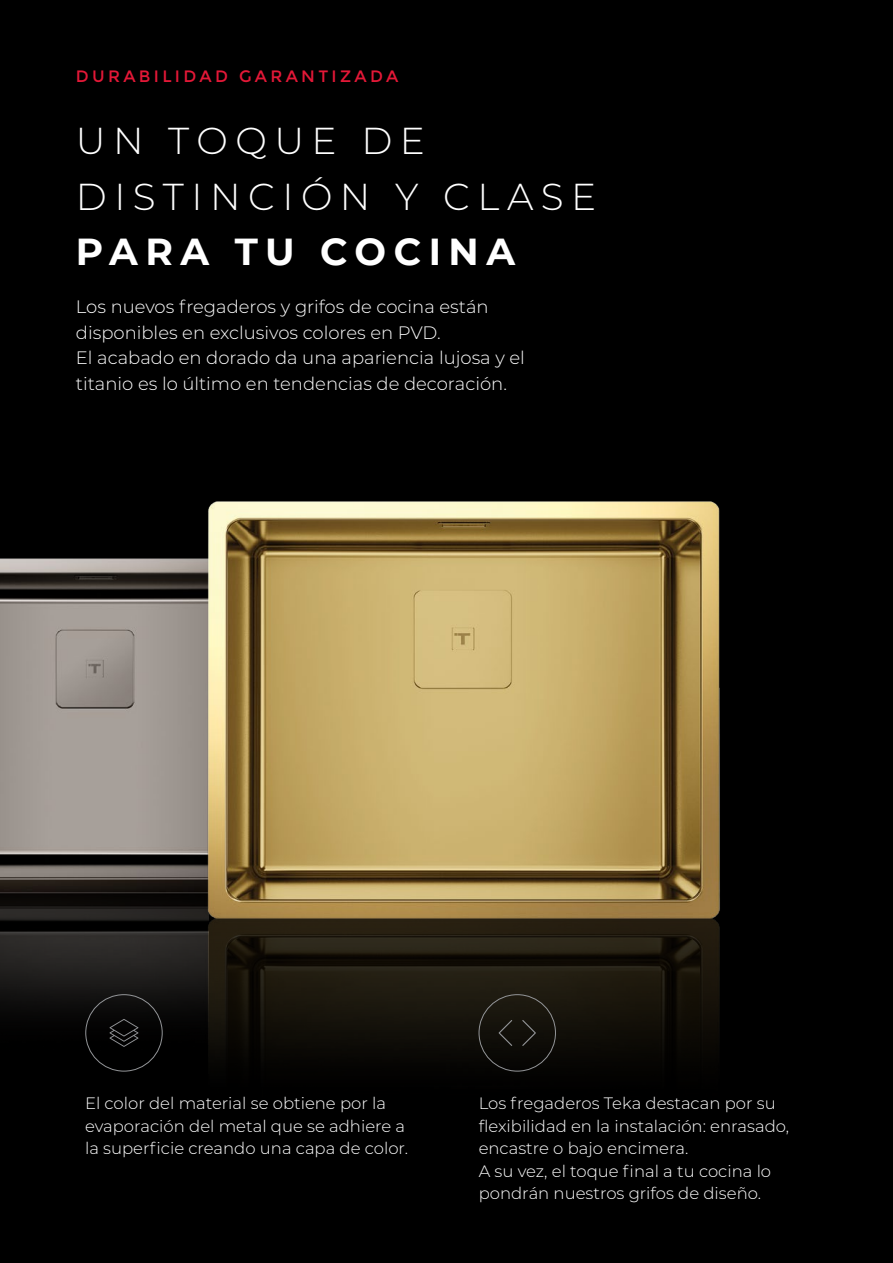
<style>
.page{position:relative;width:893px;height:1263px;background:#000}
.page>*{position:absolute;margin:0;border:0;box-sizing:border-box;transform-origin:0 0}
.t1{font:300 37.5px/55.5px "Montserrat";letter-spacing:.2em;color:#fff}
.t2{font:700 37.5px "Montserrat";letter-spacing:.2em;color:#fff}
.t3{font:300 18px/25.5px "Montserrat";color:#fff}
.t4{font:300 16.5px/22.5px "Montserrat";color:#fff}
.t5{font:16.5px "Montserrat";letter-spacing:.2em;color:#e31837}
</style>
<div class="page">
<img style="left:0;top:558px;width:42px;height:454px">
<img style="left:42px;top:501px;width:678px;height:571px">
<svg style="left:109px;top:1019px;width:30px;height:28px"></svg>
<div style="left:85px;top:994px;width:78px;height:77px;border:1px solid #939598;border-radius:50%"></div>
<div style="left:479px;top:994px;width:77px;height:77px;border:1px solid #939598;border-radius:50%"></div>
<svg style="left:522px;top:1020px;width:14px;height:26px"></svg>
<svg style="left:499px;top:1020px;width:13px;height:26px"></svg>
<p class="t5" style="left:76px;top:66px;width:324px">DURABILIDAD GARANTIZADA</p>
<h1 class="t1" style="left:76px;top:112px;width:522px">UN TOQUE DE<br>DISTINCIÓN Y CLASE</h1>
<h1 class="t2" style="left:76px;top:225px;width:441px">PARA TU COCINA</h1>
<p class="t3" style="left:76px;top:294px;width:451px">Los nuevos fregaderos y grifos de cocina están disponibles en exclusivos colores en PVD.<br>El acabado en dorado da una apariencia lujosa y el titanio es lo último en tendencias de decoración.</p>
<p class="t4" style="left:85px;top:1091px;width:325px">El color del material se obtiene por la evaporación del metal que se adhiere a la superficie creando una capa de color.</p>
<p class="t4" style="left:479px;top:1091px;width:312px">Los fregaderos Teka destacan por su flexibilidad en la instalación: enrasado, encastre o bajo encimera.<br>A su vez, el toque final a tu cocina lo pondrán nuestros grifos de diseño.</p>
</div>
